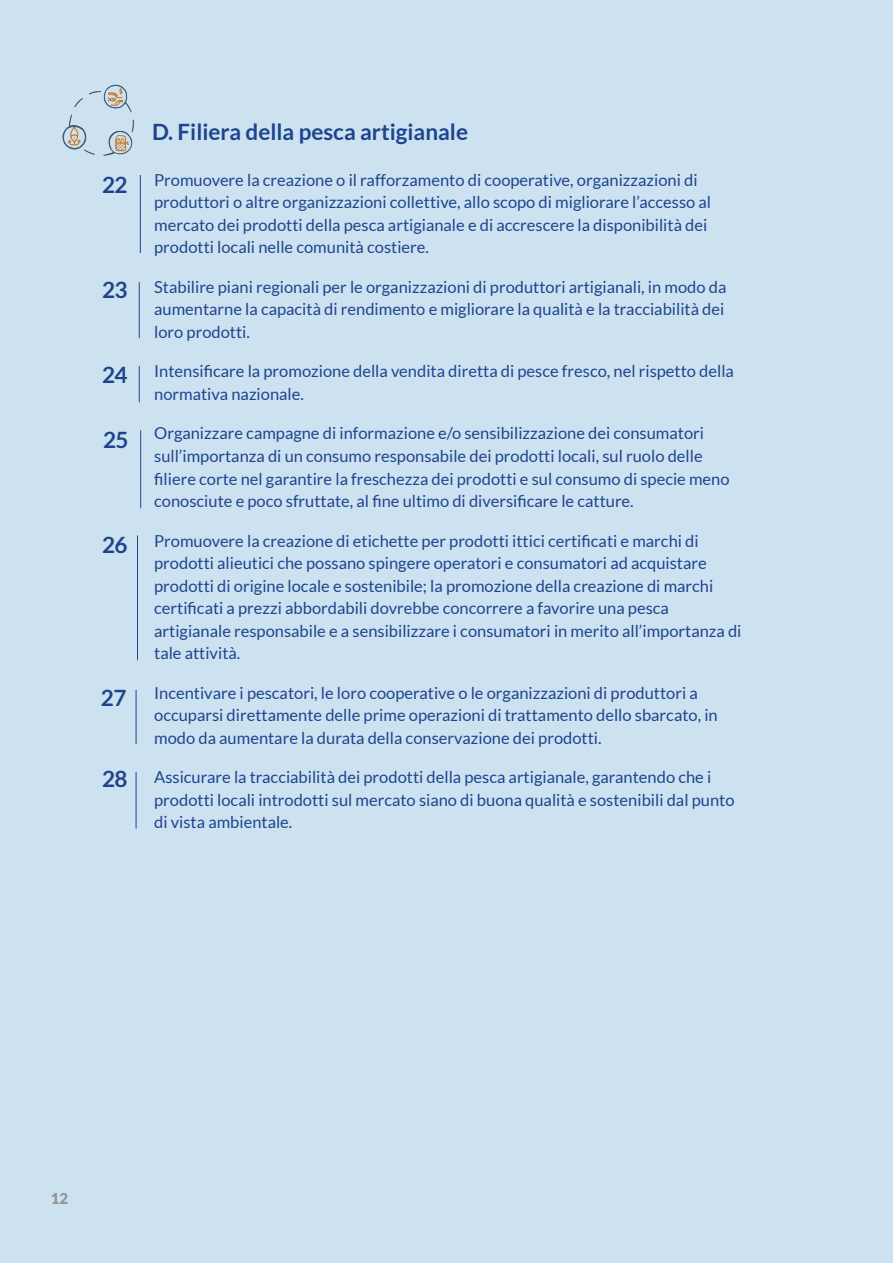
<style>
.page{position:relative;width:893px;height:1263px;background:#cde2f0}
.page>*{position:absolute;margin:0;border:0;box-sizing:border-box;transform-origin:0 0}
.t1{font:700 22.5px "Lato";color:#1e448e}
.t2{font:16.5px/22.5px "Lato";color:#1e448e}
.t3{font:900 15px "Lato";color:#939598}
</style>
<div class="page">
<hr style="left:140px;top:175px;width:1px;height:78px;background:#1e448e">
<hr style="left:139px;top:282px;width:1px;height:56px;background:#1e448e">
<hr style="left:136px;top:690px;width:1px;height:54px;background:#1e448e">
<hr style="left:136px;top:772px;width:1px;height:56px;background:#1e448e">
<hr style="left:139px;top:366px;width:1px;height:36px;background:#1e448e">
<hr style="left:140px;top:430px;width:1px;height:78px;background:#1e448e">
<hr style="left:137px;top:535px;width:1px;height:125px;background:#1e448e">
<img style="left:62px;top:84px;width:72px;height:72px">
<h1 class="t1" style="left:102px;top:171px;width:27px">22</h1>
<h1 class="t1" style="left:102px;top:276px;width:27px">23</h1>
<h1 class="t1" style="left:102px;top:361px;width:27px">24</h1>
<h1 class="t1" style="left:103px;top:426px;width:27px">25</h1>
<h1 class="t1" style="left:102px;top:531px;width:27px">26</h1>
<h1 class="t1" style="left:101px;top:683px;width:27px">27</h1>
<h1 class="t1" style="left:102px;top:764px;width:27px">28</h1>
<h1 class="t1" style="left:152px;top:117px;width:318px">D. Filiera della pesca artigianale</h1>
<p class="t2" style="left:154px;top:168px;width:558px">Promuovere la creazione o il rafforzamento di cooperative, organizzazioni di produttori o altre organizzazioni collettive, allo scopo di migliorare l’accesso al mercato dei prodotti della pesca artigianale e di accrescere la disponibilità dei prodotti locali nelle comunità costiere.</p>
<p class="t2" style="left:154px;top:275px;width:574px">Stabilire piani regionali per le organizzazioni di produttori artigianali, in modo da aumentarne la capacità di rendimento e migliorare la qualità e la tracciabilità dei loro prodotti.</p>
<p class="t2" style="left:154px;top:360px;width:581px">Intensificare la promozione della vendita diretta di pesce fresco, nel rispetto della normativa nazionale.</p>
<p class="t2" style="left:154px;top:422px;width:577px">Organizzare campagne di informazione e/o sensibilizzazione dei consumatori sull’importanza di un consumo responsabile dei prodotti locali, sul ruolo delle filiere corte nel garantire la freschezza dei prodotti e sul consumo di specie meno conosciute e poco sfruttate, al fine ultimo di diversificare le catture.</p>
<p class="t2" style="left:154px;top:529px;width:589px">Promuovere la creazione di etichette per prodotti ittici certificati e marchi di prodotti alieutici che possano spingere operatori e consumatori ad acquistare prodotti di origine locale e sostenibile; la promozione della creazione di marchi certificati a prezzi abbordabili dovrebbe concorrere a favorire una pesca artigianale responsabile e a sensibilizzare i consumatori in merito all’importanza di tale attività.</p>
<p class="t2" style="left:154px;top:681px;width:565px">Incentivare i pescatori, le loro cooperative o le organizzazioni di produttori a occuparsi direttamente delle prime operazioni di trattamento dello sbarcato, in modo da aumentare la durata della conservazione dei prodotti.</p>
<p class="t2" style="left:154px;top:765px;width:582px">Assicurare la tracciabilità dei prodotti della pesca artigianale, garantendo che i prodotti locali introdotti sul mercato siano di buona qualità e sostenibili dal punto di vista ambientale.</p>
<p class="t3" style="left:51px;top:1189px;width:19px">12</p>
</div>
